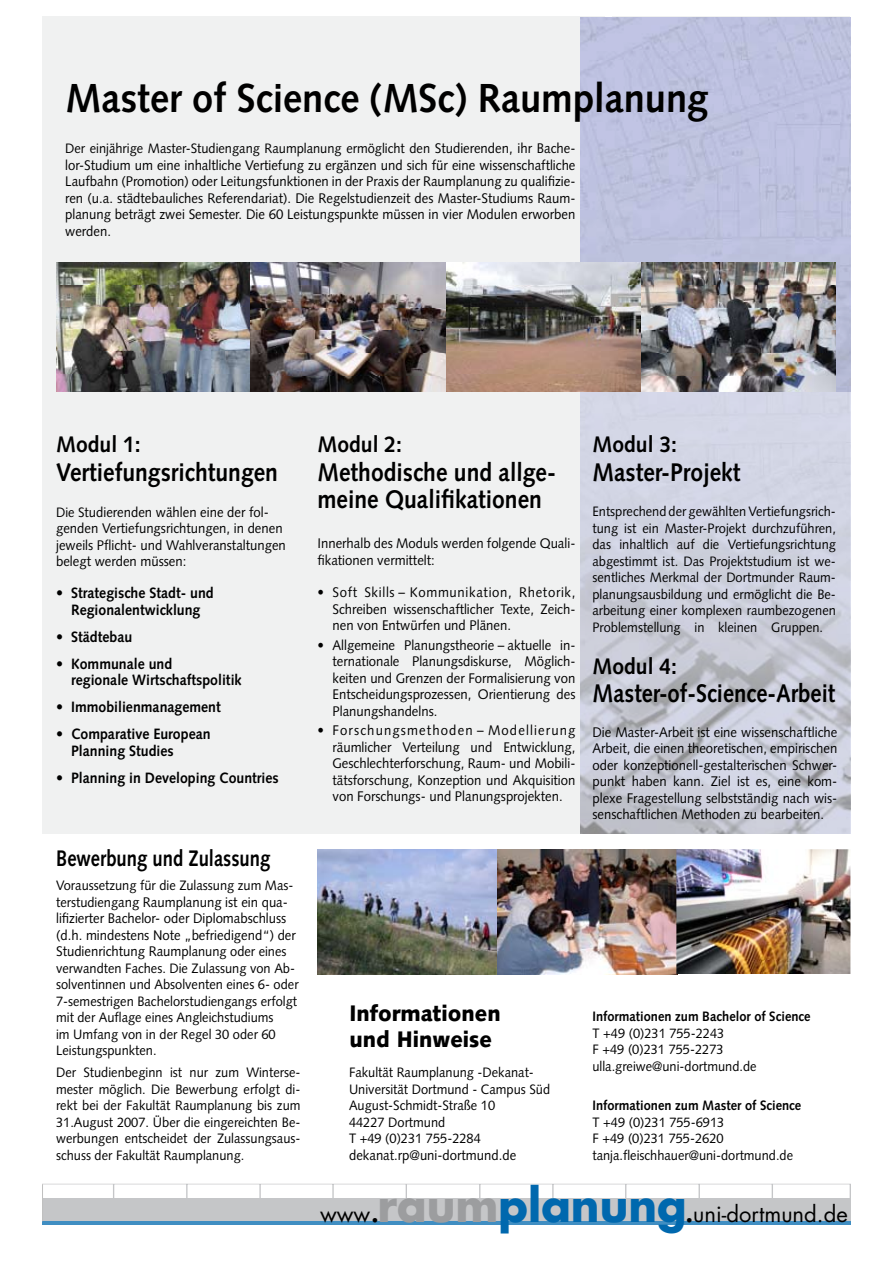
<style>
.page{position:relative;width:893px;height:1263px;background:#fff}
.page>*{position:absolute;margin:0;border:0;box-sizing:border-box;transform-origin:0 0}
.t1{font:700 40.5px "Syntax";color:#000;scale:.94 1}
.t2{font:700 25.5px/27px "Syntax";color:#000;scale:.9 1}
.t3{font:700 25.5px "Syntax";color:#000;scale:.87 1}
.t4{font:700 22.5px "Syntax";color:#000;scale:.94 1}
.t5{font:900 22.5px/25.5px "Syntax";color:#000;scale:.94 1}
.t6{font:700 22.5px "Syntax";color:#000;scale:.82 1}
.t7{font:22.05px "Futura LT";color:#000}
.t8{font:700 15px/16.5px "Syntax";color:#000;scale:.94 1}
.t9{font:13.95px/16.5px "Syntax";color:#000;text-align:justify;scale:.94 1}
.t10{font:13.65px/16.5px "Syntax";color:#000;scale:.94 1}
.t11{font:700 13.65px "Syntax";color:#000;scale:.94 1}
.s1{font-size:13.95px}
.s2{font-size:13.65px}
.s3{font-size:40.65px}
.s4{font-weight:700;font-size:44.85px;color:#9c9d9f}
.s5{font-weight:700;font-size:44.85px;color:#0068ae}
</style>
<div class="page">
<div style="left:43px;top:16px;width:807px;height:817px;background:#f0f1f1"></div>
<div style="left:605px;top:16px;width:7px;height:10px;background:#bbbfdf"></div>
<img style="left:581px;top:18px;width:269px;height:369px">
<img style="left:581px;top:387px;width:269px;height:446px">
<img style="left:317px;top:849px;width:533px;height:125px">
<svg style="left:43px;top:1183px;width:807px;height:15px"></svg>
<div style="left:43px;top:1198px;width:807px;height:24px;background:#c5c6c8"></div>
<hr style="left:43px;top:1221px;width:807px;height:4px;background:#408ec2">
<img style="left:56px;top:263px;width:780px;height:129px">
<hr style="left:42px;top:1184px;width:1px;height:37px;background:#c0c0c0">
<h1 class="t1" style="left:65px;top:75px;width:685px">Master of Science (MSc) Raumplanung</h1>
<p class="t10" style="left:65px;top:140px;width:544px">Der einjährige Master-Studiengang Raumplanung ermöglicht den <span class="s1">Studierenden, ihr Bache-</span></p>
<p class="t9" style="left:65px;top:156px;width:544px">lor-Studium um eine inhaltliche Vertiefung zu ergänzen und sich für eine wissenschaftliche Laufbahn (Promotion) oder Leitungsfunktionen in der Praxis der Raumplanung zu qualifizie&shy;ren (u.a. städtebauliches Referendariat). Die Regelstudienzeit des Master-Studiums Raum&shy;planung beträgt zwei Semester. Die 60 Leistungspunkte müssen in vier Modulen erworben werden.</p>
<h3 class="t4" style="left:56px;top:432px;width:92px">Modul 1:</h3>
<h2 class="t2" style="left:56px;top:459px;width:248px">Vertiefungsrichtungen</h2>
<p class="t9" style="left:56px;top:504px;width:246px;text-align:left"><span class="s2">Die St</span>udierenden wählen eine der fol&shy;genden Vertiefungsrichtungen, in denen jeweils Pflicht- und Wahlveranstaltungen belegt werden müssen:</p>
<p class="t8" style="left:56px;top:585px;width:169px;text-align:center">• Strategische Stadt- und<br>Regionalentwicklung</p>
<p class="t8" style="left:56px;top:628px;width:82px">• Städtebau</p>
<p class="t8" style="left:71px;top:655px;width:183px;text-indent:-15px">• Kommunale und<br>regionale Wirtschaftspolitik</p>
<p class="t8" style="left:56px;top:699px;width:177px">• Immobilienmanagement</p>
<p class="t8" style="left:71px;top:726px;width:150px;text-indent:-15px">• Comparative European<br>Planning Studies</p>
<p class="t8" style="left:56px;top:769px;width:238px">• Planning in Developing Countries</p>
<h3 class="t6" style="left:56px;top:845px;width:263px">Bewerbung und Zulassung</h3>
<p class="t10" style="left:56px;top:877px;width:254px">Voraussetzung für die Zulassung zum Mas-</p>
<p class="t9" style="left:56px;top:894px;width:257px;text-align:left"><span class="s2">terstudieng</span>ang Raumplanung ist ein qua&shy;lifizierter Bachelor- oder Diplomabschluss (d.h. mindestens Note „befriedigend“) der Studienrichtung Raumpl<span class="s2">anung oder eines</span></p>
<p class="t10" style="left:56px;top:960px;width:259px">verwandten Faches. Die Zulassung von Ab&shy;solventinnen und Absolventen eines 6- oder 7-semestrigen Bachelorstudiengangs erfolgt mit der Auflage eines Angleichstudiums<br>im Umfang von in der Regel 30 oder 60<br>Leistungspunkten.</p>
<p class="t10" style="left:56px;top:1064px;width:261px;text-align:justify">Der Studienbeginn ist nur zum Winterse&shy;mester möglich. Die Bewerbung erfolgt di&shy;rekt bei der Fakultät Raumplanung bis zum 31.August 2007. Über die eingereichten Be&shy;werbungen entscheidet der Zulassungsaus&shy;schuss der Fakultät Raumplanung.</p>
<h3 class="t4" style="left:317px;top:432px;width:92px">Modul 2:</h3>
<h2 class="t2" style="left:317px;top:459px;width:266px">Methodische und allge&shy;meine Qualifikationen</h2>
<h3 class="t4" style="left:592px;top:432px;width:92px">Modul 3:</h3>
<h2 class="t2" style="left:592px;top:459px;width:166px">Master-Projekt</h2>
<p class="t10" style="left:592px;top:503px;width:260px;text-align:justify">Entsprechend der gewählten Vertiefungsrich&shy;tung ist ein Master-Projekt durchzuführen, das inhaltlich auf die Vertiefungsrichtung abgestimmt ist. Das Projektstudium ist we&shy;sentliches Merkmal der Dortmunder Raum&shy;planungsausbildung und ermöglicht die Be&shy;arbeitung einer komplexen raumbezogenen Problemstellung in kleinen Gruppen.</p>
<p class="t9" style="left:317px;top:535px;width:276px">Innerhalb des Moduls werden folgende Quali&shy;fikationen vermittelt:</p>
<p class="t9" style="left:332px;top:584px;width:260px;text-indent:-15px">• Soft Skills – Kommunikation, Rhetorik, Schreiben wissenschaftlicher Texte, Zeich&shy;nen von Entwürfen und Plänen.</p>
<p class="t9" style="left:332px;top:637px;width:260px;text-indent:-15px">• Allgemeine Planungstheorie – aktuelle in&shy;ternationale Planungsdiskurse, Möglich&shy;keiten und Grenzen der Formalisierung von Entscheidungsprozessen, Orientierung des Planungshandelns.</p>
<p class="t9" style="left:332px;top:722px;width:260px;text-indent:-15px">• Forschungsmethoden – Modellierung räumlicher Verteilung und Entwicklung, Geschlechterforschung, Raum- und Mobili&shy;tätsforschung, Konzeption und Akquisition von Forschungs- und Planungsprojekten.</p>
<p class="t9" style="left:592px;top:723px;width:262px">Die Master-Arbeit ist eine wissenschaftliche Arbeit, die einen theoretischen, empirischen oder konzeptionell-gestalterischen Schwer&shy;punkt haben kann. Ziel ist es, eine kom&shy;plexe Fragestellung selbstständig nach wis&shy;senschaftlichen Methoden zu bearbeiten.</p>
<h3 class="t4" style="left:592px;top:653px;width:92px">Modul 4:</h3>
<h2 class="t3" style="left:592px;top:679px;width:281px">Master-of-Science-Arbeit</h2>
<h3 class="t5" style="left:350px;top:1001px;width:162px">Informationen und Hinweise</h3>
<p class="t10" style="left:349px;top:1064px;width:215px">Fakultät Rau<span class="s1">m</span>planung -Dekanat-<br>Universität Dortmund - Campus Süd<br>August-Schmidt-Straße 10<br>44227 Dortmund<br>T +49 (0)231 755-2284</p>
<p class="t9" style="left:349px;top:1146px;width:179px">dekanat.rp@uni-dortmund.de</p>
<p class="t11" style="left:592px;top:1009px;width:234px">Informationen zum Bachelor of Science</p>
<p class="t10" style="left:592px;top:1025px;width:176px">T +49 (0)231 755-2243<br>F +49 (0)231 755-2273 ulla.greiwe@uni-dortmund.de</p>
<p class="t11" style="left:592px;top:1097px;width:224px">Informationen zum Master of Science</p>
<p class="t10" style="left:592px;top:1114px;width:215px">T +49 (0)231 755-6913<br>F +49 (0)231 755-2620 tanja.fleischhauer@uni-dortmund.de</p>
<h3 class="t7" style="left:320px;top:1199px;width:529px">www<span class="s3">.</span><span class="s4">raum</span><span class="s5">planung</span><span class="s3">.</span>uni-dortmund.de</h3>
</div>
